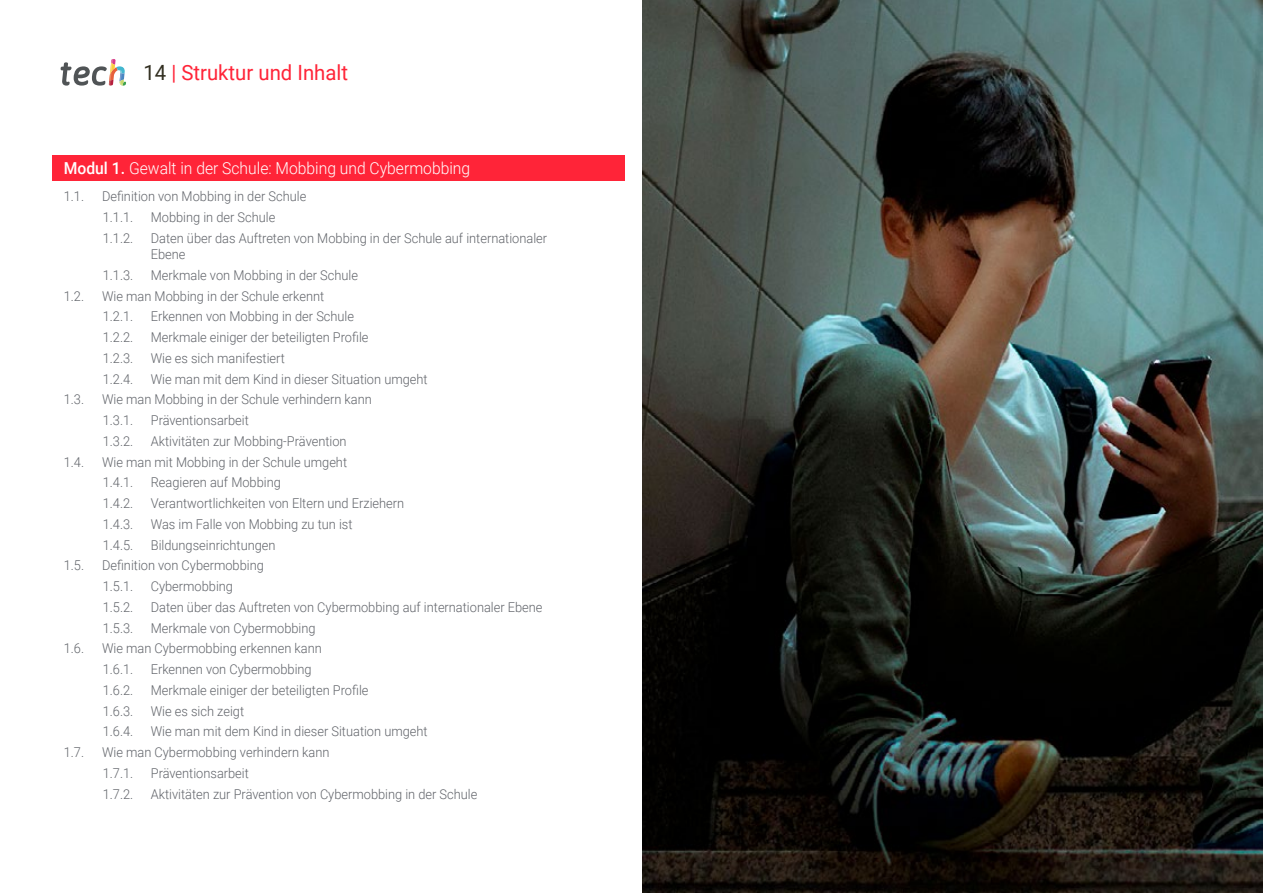
<style>
.page{position:relative;width:1263px;height:893px;background:#fff}
.page>*{position:absolute;margin:0;border:0;box-sizing:border-box;transform-origin:0 0}
.t1{font:21px "Roboto";color:#ff2438}
.t2{font:300 16.5px "Roboto";color:#fff;scale:.95 1}
.t3{font:300 13.5px/20.7px "Roboto";color:#61646a;scale:.95 1}
.s1{color:#312e20}
.s2{font-weight:500}
</style>
<div class="page">
<img style="left:642px;top:0;width:621px;height:893px">
<div style="left:53px;top:155px;width:572px;height:25px;background:#ff2438"></div>
<svg style="left:61px;top:59px;width:65px;height:27px"></svg>
<h1 class="t1" style="left:144px;top:57px;width:206px"><span class="s1">14</span> | Struktur und Inhalt</h1>
<p class="t2" style="left:64px;top:157px;width:429px"><span class="s2">Modul 1.</span> Gewalt in der Schule: Mobbing und Cybermobbing</p>
<p class="t3" style="left:64px;top:185px;width:23px">1.1.</p>
<p class="t3" style="left:102px;top:185px;width:216px">Definition von Mobbing in der Schule<br>1.1.1.</p>
<p class="t3" style="left:151px;top:206px;width:133px">Mobbing in der Schule</p>
<p class="t3" style="left:103px;top:227px;width:34px">1.1.2.</p>
<p class="t3" style="left:151px;top:229px;width:419px;line-height:16.5px">Daten über das Auftreten von Mobbing in der Schule auf internationaler<br>Ebene</p>
<p class="t3" style="left:103px;top:264px;width:34px">1.1.3.</p>
<p class="t3" style="left:151px;top:264px;width:220px">Merkmale von Mobbing in der Schule</p>
<p class="t3" style="left:64px;top:285px;width:23px">1.2.</p>
<p class="t3" style="left:102px;top:285px;width:235px">Wie man Mobbing in der Schule erkennt<br>1.2.1.</p>
<p class="t3" style="left:151px;top:306px;width:216px">Erkennen von Mobbing in der Schule</p>
<p class="t3" style="left:103px;top:326px;width:34px">1.2.2.</p>
<p class="t3" style="left:151px;top:326px;width:231px">Merkmale einiger der beteiligten Profile</p>
<p class="t3" style="left:103px;top:347px;width:34px">1.2.3.</p>
<p class="t3" style="left:151px;top:347px;width:143px">Wie es sich manifestiert</p>
<p class="t3" style="left:103px;top:368px;width:34px">1.2.4.</p>
<p class="t3" style="left:151px;top:368px;width:293px">Wie man mit dem Kind in dieser Situation umgeht</p>
<p class="t3" style="left:64px;top:389px;width:23px">1.3.</p>
<p class="t3" style="left:102px;top:389px;width:285px">Wie man Mobbing in der Schule verhindern kann<br>1.3.1.</p>
<p class="t3" style="left:151px;top:409px;width:105px">Präventionsarbeit</p>
<p class="t3" style="left:103px;top:430px;width:34px">1.3.2.</p>
<p class="t3" style="left:151px;top:430px;width:208px">Aktivitäten zur Mobbing-Prävention</p>
<p class="t3" style="left:64px;top:451px;width:23px">1.4.</p>
<p class="t3" style="left:102px;top:451px;width:259px">Wie man mit Mobbing in der Schule umgeht<br>1.4.1.</p>
<p class="t3" style="left:151px;top:472px;width:138px">Reagieren auf Mobbing</p>
<p class="t3" style="left:103px;top:492px;width:34px">1.4.2.</p>
<p class="t3" style="left:151px;top:492px;width:268px">Verantwortlichkeiten von Eltern und Erziehern</p>
<p class="t3" style="left:103px;top:513px;width:34px">1.4.3.</p>
<p class="t3" style="left:151px;top:513px;width:214px">Was im Falle von Mobbing zu tun ist</p>
<p class="t3" style="left:103px;top:534px;width:34px">1.4.5.</p>
<p class="t3" style="left:151px;top:534px;width:133px">Bildungseinrichtungen</p>
<p class="t3" style="left:64px;top:555px;width:23px">1.5.</p>
<p class="t3" style="left:102px;top:555px;width:172px">Definition von Cybermobbing<br>1.5.1.</p>
<p class="t3" style="left:151px;top:575px;width:88px">Cybermobbing</p>
<p class="t3" style="left:103px;top:596px;width:34px">1.5.2.</p>
<p class="t3" style="left:151px;top:596px;width:414px">Daten über das Auftreten von Cybermobbing auf internationaler Ebene</p>
<p class="t3" style="left:103px;top:617px;width:34px">1.5.3.</p>
<p class="t3" style="left:151px;top:617px;width:175px">Merkmale von Cybermobbing</p>
<p class="t3" style="left:64px;top:638px;width:23px">1.6.</p>
<p class="t3" style="left:102px;top:638px;width:233px">Wie man Cybermobbing erkennen kann<br>1.6.1.</p>
<p class="t3" style="left:151px;top:658px;width:171px">Erkennen von Cybermobbing</p>
<p class="t3" style="left:103px;top:679px;width:34px">1.6.2.</p>
<p class="t3" style="left:151px;top:679px;width:231px">Merkmale einiger der beteiligten Profile</p>
<p class="t3" style="left:103px;top:700px;width:34px">1.6.3.</p>
<p class="t3" style="left:151px;top:700px;width:100px">Wie es sich zeigt</p>
<p class="t3" style="left:103px;top:721px;width:34px">1.6.4.</p>
<p class="t3" style="left:151px;top:721px;width:293px">Wie man mit dem Kind in dieser Situation umgeht</p>
<p class="t3" style="left:64px;top:741px;width:23px">1.7.</p>
<p class="t3" style="left:102px;top:741px;width:241px">Wie man Cybermobbing verhindern kann<br>1.7.1.</p>
<p class="t3" style="left:151px;top:762px;width:105px">Präventionsarbeit</p>
<p class="t3" style="left:103px;top:783px;width:34px">1.7.2.</p>
<p class="t3" style="left:151px;top:783px;width:345px">Aktivitäten zur Prävention von Cybermobbing in der Schule</p>
</div>
